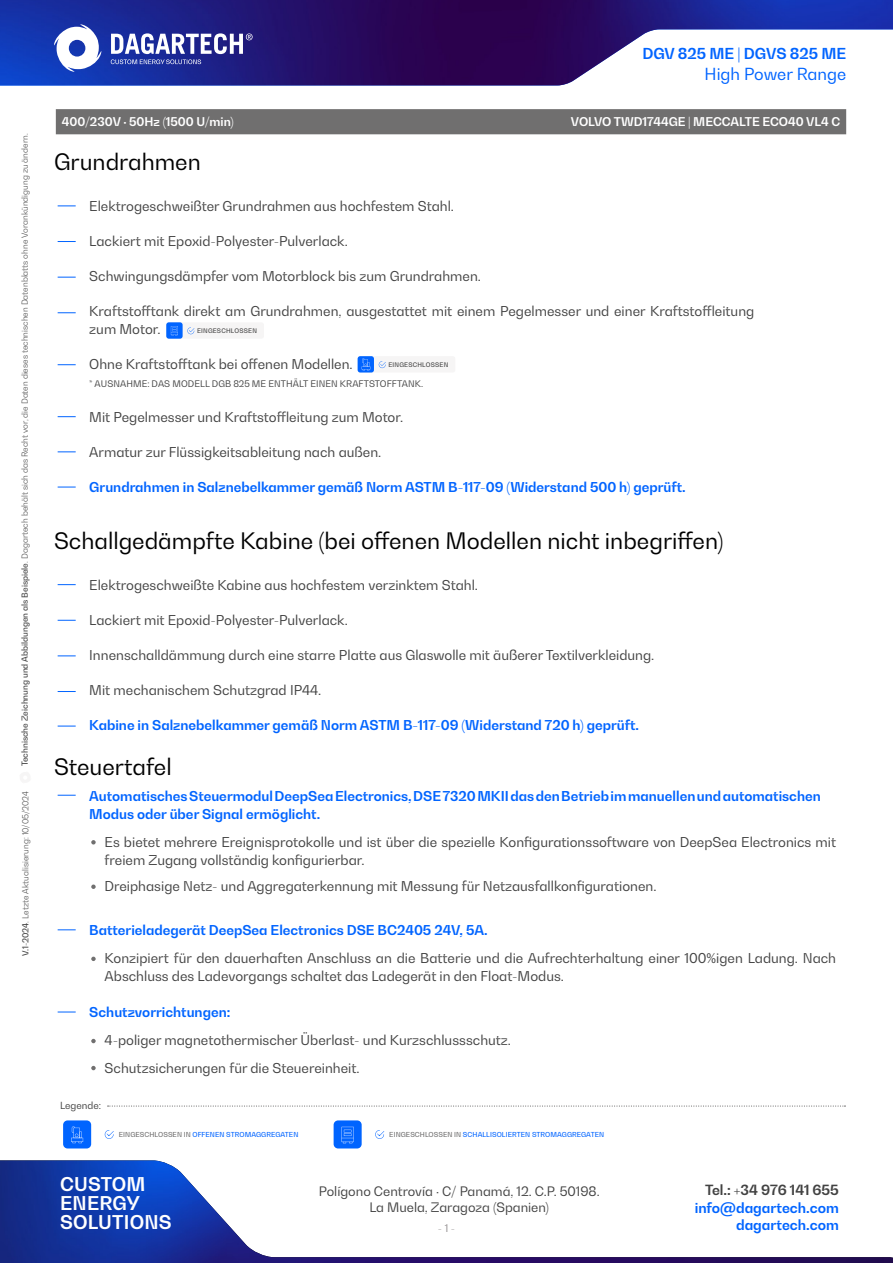
<style>
.page{position:relative;width:893px;height:1263px;background:#fff}
.page>*{position:absolute;margin:0;border:0;box-sizing:border-box;transform-origin:0 0}
.t1{font:22.5px "Bw Gradual";color:#000}
.t2{font:700 18.75px/19.4px "Bw Gradual";letter-spacing:.01em;color:#fff}
.t3{font:16.5px "Bw Gradual";color:#0064ff}
.t4{font:700 15px "Bw Gradual";color:#0064ff}
.t5{font:700 13.95px "Bw Gradual";color:#0064ff}
.t6{font:700 13.95px "Bw Gradual";color:#424242}
.t7{font:13.5px/18px "Bw Gradual";color:#424242}
.t8{font:700 13.5px/18px "Bw Gradual";color:#0064ff}
.t9{font:12.9px/16.2px "Bw Gradual";color:#424242;text-align:center}
.t10{font:700 12px "Bw Gradual";color:#fff}
.t11{font:10.5px "Bw Gradual";color:#949091}
.t12{font:9.75px "Bw Gradual";color:#424242}
.t13{font:9px "Bw Gradual";letter-spacing:.01em;color:#424242}
.t14{font:300 8.25px "Bw Gradual";color:#424242}
.t15{font:500 6.75px "Bw Gradual";letter-spacing:.01em;color:#0064ff}
.t16{font:500 6.3px "Bw Gradual";letter-spacing:.035em;color:#424242}
.s1{font-weight:500}
.s2{color:#706f6f}
</style>
<div class="page">
<img style="left:0;top:1160px;width:893px;height:103px">
<img style="left:0;top:0;width:893px;height:85px">
<svg style="left:111px;top:33px;width:142px;height:31px"></svg>
<svg style="left:54px;top:24px;width:47px;height:48px"></svg>
<svg style="left:58px;top:205px;width:18px;height:1px"></svg>
<svg style="left:58px;top:584px;width:18px;height:1px"></svg>
<svg style="left:58px;top:795px;width:18px;height:1px"></svg>
<svg style="left:58px;top:929px;width:18px;height:1px"></svg>
<svg style="left:58px;top:1012px;width:18px;height:1px"></svg>
<svg style="left:58px;top:241px;width:18px;height:1px"></svg>
<svg style="left:58px;top:620px;width:18px;height:1px"></svg>
<svg style="left:58px;top:277px;width:18px;height:1px"></svg>
<svg style="left:58px;top:655px;width:18px;height:1px"></svg>
<svg style="left:58px;top:312px;width:18px;height:1px"></svg>
<svg style="left:58px;top:691px;width:18px;height:1px"></svg>
<svg style="left:58px;top:364px;width:18px;height:1px"></svg>
<svg style="left:58px;top:726px;width:18px;height:1px"></svg>
<svg style="left:58px;top:416px;width:18px;height:1px"></svg>
<svg style="left:58px;top:451px;width:18px;height:1px"></svg>
<svg style="left:58px;top:487px;width:18px;height:1px"></svg>
<svg style="left:91px;top:840px;width:5px;height:4px"></svg>
<svg style="left:91px;top:957px;width:5px;height:4px"></svg>
<svg style="left:91px;top:1039px;width:5px;height:4px"></svg>
<svg style="left:91px;top:1066px;width:5px;height:4px"></svg>
<svg style="left:91px;top:884px;width:5px;height:5px"></svg>
<div style="left:56px;top:109px;width:790px;height:25px;background:#706f6f"></div>
<svg style="left:108px;top:1105px;width:737px;height:1px"></svg>
<div style="left:334px;top:1120px;width:28px;height:28px;background:#0064ff;border-radius:4px"></div>
<svg style="left:342px;top:1127px;width:12px;height:16px"></svg>
<svg style="left:375px;top:1130px;width:9px;height:9px"></svg>
<div style="left:63px;top:1120px;width:28px;height:28px;background:#0064ff;border-radius:4px"></div>
<svg style="left:105px;top:1130px;width:9px;height:9px"></svg>
<svg style="left:71px;top:1126px;width:12px;height:17px"></svg>
<div style="left:358px;top:356px;width:97px;height:16px;background:#f6f5f5;border-radius:3px"></div>
<svg style="left:379px;top:361px;width:7px;height:7px"></svg>
<div style="left:358px;top:356px;width:16px;height:16px;background:#0064ff;border-radius:3px"></div>
<svg style="left:362px;top:358px;width:8px;height:12px"></svg>
<div style="left:166px;top:322px;width:98px;height:17px;background:#f6f5f5;border-radius:3px"></div>
<svg style="left:187px;top:327px;width:7px;height:7px"></svg>
<div style="left:166px;top:322px;width:17px;height:17px;background:#0064ff;border-radius:3px"></div>
<svg style="left:171px;top:326px;width:7px;height:10px"></svg>
<p class="t14" style="left:19px;top:766px;width:634px;rotate:-90deg"><span class="s1">Technische Zeichnung und Abbildungen als Beispiele</span>. Dagartech behält sich das Recht vor, die Daten dieses technischen Datenblatts ohne Vorankündigung zu ändern.</p>
<p class="t14" style="left:20px;top:956px;width:167px;rotate:-90deg"><span class="s1">V.1-2024</span>. Letzte Aktualisierung: 10/05/2024</p>
<p class="t4" style="left:642px;top:44px;width:205px">DGV 825 ME | DGVS 825 ME</p>
<p class="t3" style="left:705px;top:63px;width:143px">High Power Range</p>
<p class="t10" style="left:62px;top:114px;width:173px">400/230V · 50Hz (1500 U/min)</p>
<p class="t10" style="left:571px;top:114px;width:271px">VOLVO TWD1744GE | MECCALTE ECO40 VL4 C</p>
<h1 class="t1" style="left:54px;top:147px;width:148px">Grundrahmen</h1>
<p class="t7" style="left:89px;top:197px;width:366px">Elektrogeschweißter Grundrahmen aus hochfestem Stahl.</p>
<p class="t7" style="left:89px;top:232px;width:260px">Lackiert mit Epoxid-Polyester-Pulverlack.</p>
<p class="t7" style="left:89px;top:267px;width:393px">Schwingungsdämpfer vom Motorblock bis zum Grundrahmen.</p>
<p class="t7" style="left:89px;top:302px;width:667px">Kraftstofftank direkt am Grundrahmen, ausgestattet mit einem Pegelmesser und einer Kraftstoffleitung zum Motor.</p>
<p class="t7" style="left:89px;top:355px;width:265px">Ohne Kraftstofftank bei offenen Modellen.</p>
<p class="t13" style="left:89px;top:378px;width:335px">* AUSNAHME: DAS MODELL DGB 825 ME ENTHÄLT EINEN KRAFTSTOFFTANK.</p>
<p class="t7" style="left:89px;top:408px;width:315px">Mit Pegelmesser und Kraftstoffleitung zum Motor.</p>
<p class="t7" style="left:89px;top:443px;width:294px">Armatur zur Flüssigkeitsableitung nach außen.</p>
<p class="t8" style="left:89px;top:478px;width:598px">Grundrahmen in Salznebelkammer gemäß Norm ASTM B-117-09 (Widerstand 500 h) geprüft.</p>
<p class="t16" style="left:197px;top:326px;width:61px">EINGESCHLOSSEN</p>
<p class="t16" style="left:388px;top:360px;width:61px">EINGESCHLOSSEN</p>
<h1 class="t1" style="left:54px;top:526px;width:671px">Schallgedämpfte Kabine (bei offenen Modellen nicht inbegriffen)</h1>
<p class="t7" style="left:89px;top:576px;width:390px">Elektrogeschweißte Kabine aus hochfestem verzinktem Stahl.</p>
<p class="t7" style="left:89px;top:611px;width:260px">Lackiert mit Epoxid-Polyester-Pulverlack.</p>
<p class="t7" style="left:89px;top:646px;width:567px">Innenschalldämmung durch eine starre Platte aus Glaswolle mit äußerer Textilverkleidung.</p>
<p class="t7" style="left:89px;top:681px;width:233px">Mit mechanischem Schutzgrad IP44.</p>
<p class="t8" style="left:89px;top:716px;width:551px">Kabine in Salznebelkammer gemäß Norm ASTM B-117-09 (Widerstand 720 h) geprüft.</p>
<h1 class="t1" style="left:54px;top:752px;width:119px">Steuertafel</h1>
<p class="t8" style="left:89px;top:786px;width:733px">Automatisches Steuermodul DeepSea Electronics, DSE 7320 MKII das den Betrieb im manuellen und automatischen<br>Modus oder über Signal ermöglicht.</p>
<p class="t7" style="left:105px;top:832px;width:733px">Es bietet mehrere Ereignisprotokolle und ist über die spezielle Konfigurationssoftware von DeepSea Electronics mit freiem Zugang vollständig konfigurierbar.</p>
<p class="t7" style="left:105px;top:877px;width:553px">Dreiphasige Netz- und Aggregaterkennung mit Messung für Netzausfallkonfigurationen.</p>
<p class="t8" style="left:89px;top:921px;width:400px">Batterieladegerät DeepSea Electronics DSE BC2405 24V, 5A.</p>
<p class="t7" style="left:105px;top:949px;width:733px">Konzipiert für den dauerhaften Anschluss an die Batterie und die Aufrechterhaltung einer 100%igen Ladung. Nach<br>Abschluss des Ladevorgangs schaltet das Ladegerät in den Float-Modus.</p>
<p class="t8" style="left:89px;top:1003px;width:143px">Schutzvorrichtungen:</p>
<p class="t7" style="left:105px;top:1026px;width:408px;line-height:27.9px">4-poliger magnetothermischer Überlast- und Kurzschlussschutz.<br>Schutzsicherungen für die Steuereinheit.</p>
<p class="t12" style="left:60px;top:1098px;width:43px">Legende:</p>
<p class="t15" style="left:119px;top:1130px;width:181px"><span class="s2">EINGESCHLOSSEN IN</span> OFFENEN STROMAGGREGATEN</p>
<p class="t15" style="left:389px;top:1130px;width:216px"><span class="s2">EINGESCHLOSSEN IN</span> SCHALLISOLIERTEN STROMAGGREGATEN</p>
<h2 class="t2" style="left:60px;top:1173px;width:113px">CUSTOM<br>ENERGY<br>SOLUTIONS</h2>
<p class="t9" style="left:319px;top:1182px;width:282px">Polígono Centrovía · C/ Panamá, 12. C.P. 50198.<br>La Muela, Zaragoza (Spanien)</p>
<p class="t11" style="left:438px;top:1221px;width:19px">- 1 -</p>
<p class="t6" style="left:705px;top:1180px;width:135px">Tel.: +34 976 141 655</p>
<p class="t5" style="left:695px;top:1199px;width:146px">info@dagartech.com</p>
<p class="t5" style="left:736px;top:1215px;width:104px">dagartech.com</p>
</div>
